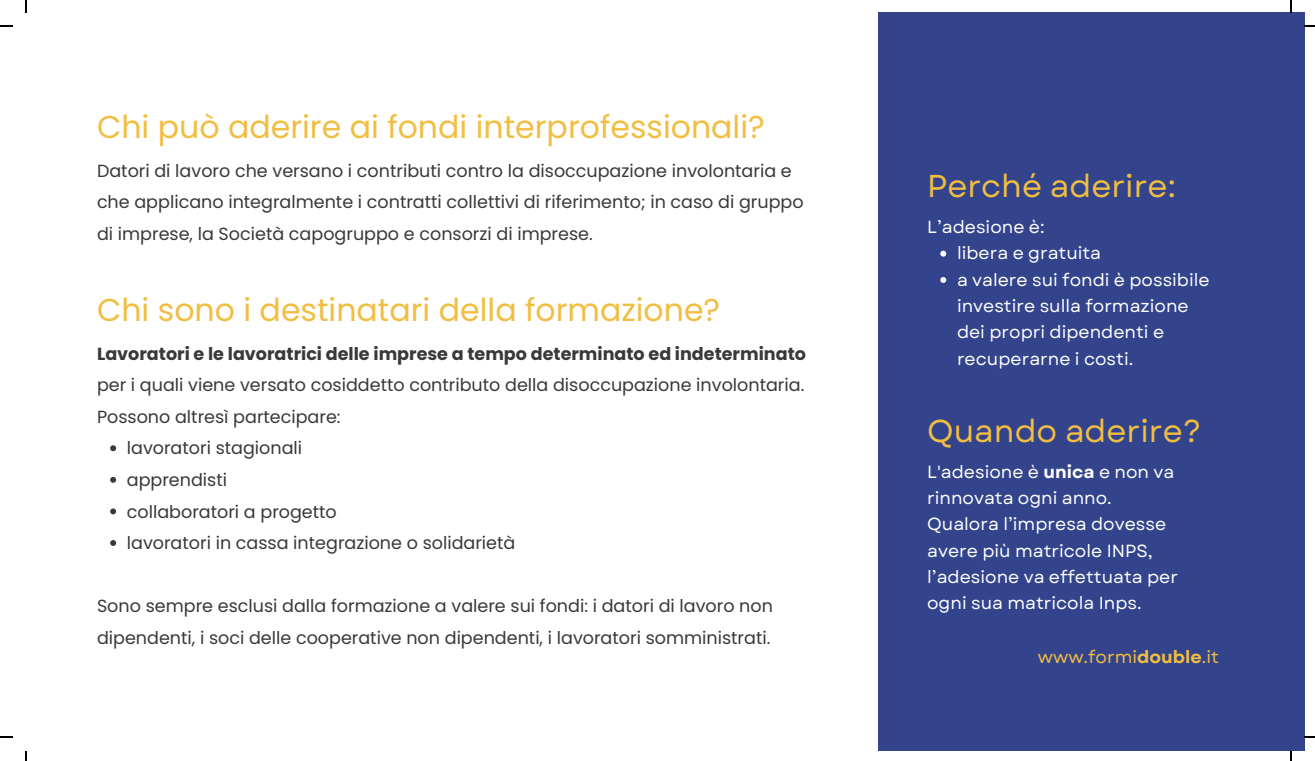
<style>
.page{position:relative;width:1315px;height:761px;background:#fff}
.page>*{position:absolute;margin:0;border:0;box-sizing:border-box;transform-origin:0 0}
.t1{font:31.65px "Poppins";color:#f1be41}
.t2{font:31.65px "Garet";color:#f1be41}
.t3{font:17.55px/31.7px "Poppins";color:#393939}
.t4{font:17.55px/26.2px "Garet";color:#fff}
.t5{font:700 17.55px "Poppins";color:#393939}
.t6{font:17.55px "Garet";color:#f1be41}
.s1{font-weight:700}
</style>
<div class="page">
<svg style="left:110px;top:445px;width:6px;height:6px"></svg>
<svg style="left:110px;top:477px;width:6px;height:6px"></svg>
<svg style="left:110px;top:508px;width:6px;height:6px"></svg>
<svg style="left:110px;top:540px;width:6px;height:6px"></svg>
<div style="left:878px;top:12px;width:425px;height:739px;background:#33448c"></div>
<svg style="left:940px;top:251px;width:6px;height:6px"></svg>
<svg style="left:940px;top:277px;width:6px;height:6px"></svg>
<svg style="left:26px;top:0;width:1px;height:12px"></svg>
<svg style="left:0;top:26px;width:12px;height:1px"></svg>
<svg style="left:1290px;top:0;width:1px;height:12px"></svg>
<svg style="left:0;top:736px;width:12px;height:1px"></svg>
<h1 class="t1" style="left:97px;top:105px;width:669px">Chi può aderire ai fondi interprofessionali?</h1>
<p class="t3" style="left:97px;top:155px;width:708px">Datori di lavoro che versano i contributi contro la disoccupazione involontaria e che applicano integralmente i contratti collettivi di riferimento; in caso di gruppo di imprese, la Società capogruppo e consorzi di imprese.</p>
<h1 class="t1" style="left:97px;top:288px;width:624px">Chi sono i destinatari della formazione?</h1>
<p class="t5" style="left:97px;top:341px;width:710px">Lavoratori e le lavoratrici delle imprese a tempo determinato ed indeterminato</p>
<p class="t3" style="left:97px;top:369px;width:709px">per i quali viene versato cosiddetto contributo della disoccupazione involontaria.<br>Possono altresì partecipare:</p>
<p class="t3" style="left:127px;top:432px;width:390px">lavoratori stagionali<br>apprendisti<br>collaboratori a progetto<br>lavoratori in cassa integrazione o solidarietà</p>
<p class="t3" style="left:97px;top:590px;width:677px">Sono sempre esclusi dalla formazione a valere sui fondi: i datori di lavoro non dipendenti, i soci delle cooperative non dipendenti, i lavoratori somministrati.</p>
<h1 class="t2" style="left:927px;top:164px;width:250px">Perché aderire:</h1>
<p class="t4" style="left:927px;top:214px;width:119px">L’adesione è:</p>
<p class="t4" style="left:957px;top:240px;width:254px">libera e gratuita<br>a valere sui fondi è possibile investire sulla formazione dei propri dipendenti e recuperarne i costi.</p>
<h1 class="t2" style="left:927px;top:408px;width:276px">Quando aderire?</h1>
<p class="t4" style="left:927px;top:458px;width:252px">L'adesione è <span class="s1">unica</span> e non va rinnovata ogni anno.<br>Qualora l’impresa dovesse avere più matricole INPS, l’adesione va effettuata per ogni sua matricola Inps.</p>
<p class="t6" style="left:1037px;top:644px;width:182px">www.formi<span class="s1">double</span>.it</p>
</div>
